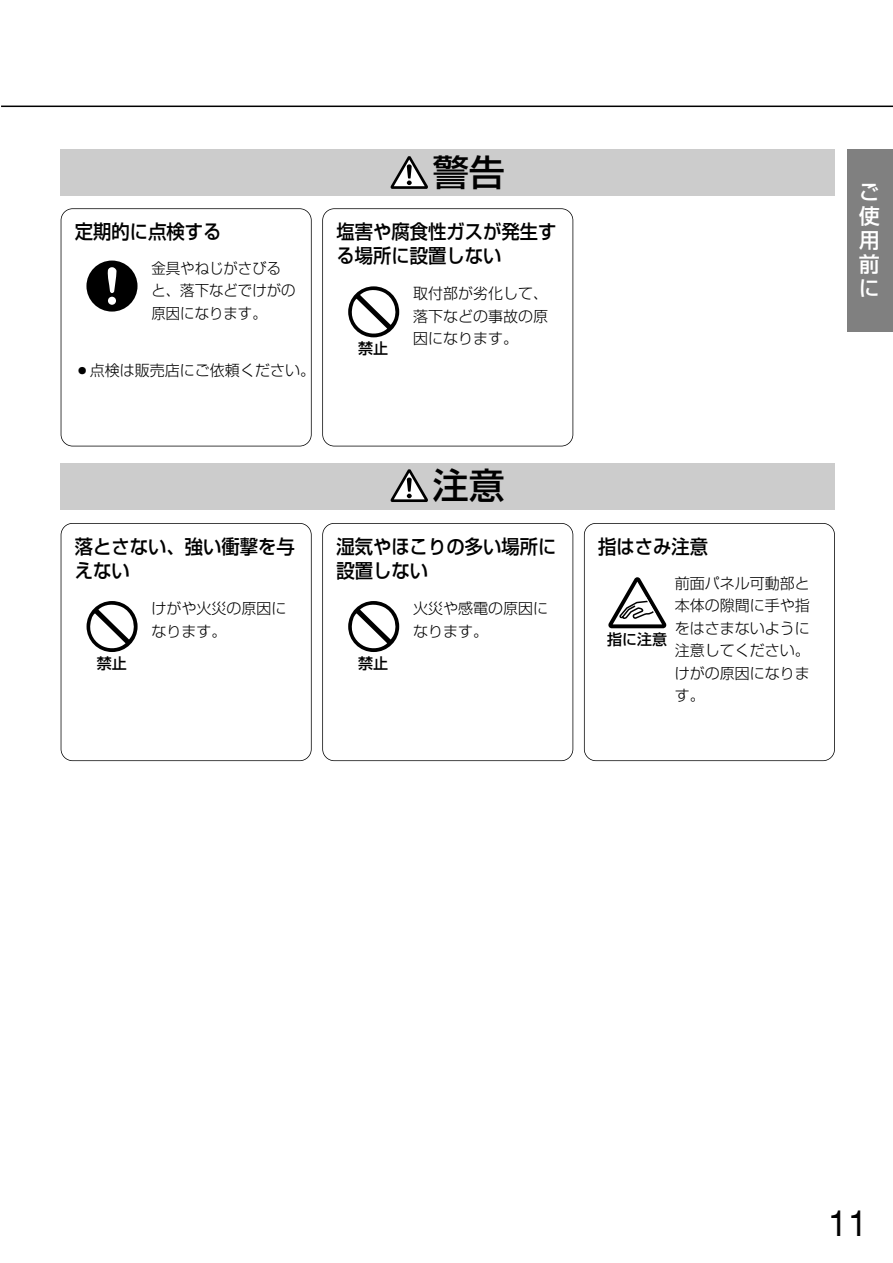
<style>
.page{position:relative;width:893px;height:1263px;background:#fff}
.page>*{position:absolute;margin:0;border:0;box-sizing:border-box;transform-origin:0 0}
.t1{font:500 36px "Shin Go";color:#000}
.t2{font:36px "Helvetica";color:#000}
.t3{font:500 21px/24px "Shin Go";color:#fff;text-align:justify}
.t4{font:500 19.5px/24px "Shin Go";color:#000;scale:.94 1}
.t5{font:300 15px/22.5px "Shin Go";color:#000}
.t6{font:300 15px/22.5px "Shin Go";color:#000;scale:.96 1}
.t7{font:500 15px "Shin Go";color:#000}
</style>
<div class="page">
<hr style="left:1px;top:106px;width:891px;height:1px;background:#000">
<div style="left:847px;top:149px;width:45px;height:183px;background:#808080"></div>
<div style="left:61px;top:149px;width:773px;height:47px;background:#ccc"></div>
<svg style="left:390px;top:156px;width:38px;height:33px"></svg>
<div style="left:61px;top:463px;width:773px;height:47px;background:#ccc"></div>
<svg style="left:390px;top:469px;width:38px;height:33px"></svg>
<div style="left:61px;top:523px;width:250px;height:238px;border:2px solid #000;border-radius:12px"></div>
<svg style="left:87px;top:601px;width:51px;height:51px"></svg>
<svg style="left:89px;top:604px;width:46px;height:46px"></svg>
<div style="left:322px;top:523px;width:251px;height:238px;border:2px solid #000;border-radius:12px"></div>
<svg style="left:348px;top:601px;width:51px;height:51px"></svg>
<svg style="left:351px;top:604px;width:45px;height:46px"></svg>
<div style="left:584px;top:523px;width:250px;height:238px;border:2px solid #000;border-radius:12px"></div>
<svg style="left:608px;top:577px;width:58px;height:51px"></svg>
<div style="left:322px;top:208px;width:251px;height:238px;border:2px solid #000;border-radius:12px"></div>
<svg style="left:348px;top:286px;width:51px;height:51px"></svg>
<svg style="left:351px;top:289px;width:45px;height:46px"></svg>
<div style="left:61px;top:208px;width:250px;height:238px;border:2px solid #000;border-radius:12px"></div>
<div style="left:86px;top:261px;width:51px;height:51px;background:#000;border-radius:50%"></div>
<div style="left:108px;top:297px;width:8px;height:8px;background:#fff;border-radius:50%"></div>
<svg style="left:107px;top:267px;width:10px;height:26px"></svg>
<h3 class="t4" style="left:75px;top:222px;width:158px">定期的に点検する</h3>
<p class="t6" style="left:151px;top:259px;width:151px">金具やねじがさびると、落下などでけがの原因になります。</p>
<h1 class="t1" style="left:433px;top:159px;width:73px">警告</h1>
<h3 class="t4" style="left:336px;top:222px;width:235px">塩害や腐食性ガスが発生する場所に設置しない</h3>
<p class="t7" style="left:358px;top:343px;width:31px">禁止</p>
<p class="t5" style="left:413px;top:285px;width:136px;text-align:justify">取付部が劣化して、落下などの事故の原因になります。</p>
<h2 class="t3" style="left:859px;top:182px;width:22px">ご使用前に</h2>
<p class="t5" style="left:75px;top:361px;width:241px">○点検は販売店にご依頼ください。</p>
<h1 class="t1" style="left:433px;top:472px;width:73px">注意</h1>
<h3 class="t4" style="left:75px;top:537px;width:236px">落とさない、強い衝撃を与えない</h3>
<h3 class="t4" style="left:336px;top:537px;width:235px">湿気やほこりの多い場所に設置しない</h3>
<p class="t5" style="left:151px;top:599px;width:136px">けがや火災の原因になります。</p>
<p class="t5" style="left:413px;top:599px;width:136px">火災や感電の原因になります。</p>
<p class="t7" style="left:97px;top:658px;width:31px">禁止</p>
<p class="t7" style="left:358px;top:658px;width:31px">禁止</p>
<h3 class="t4" style="left:598px;top:537px;width:119px">指はさみ注意</h3>
<p class="t7" style="left:607px;top:634px;width:61px">指に注意</p>
<p class="t5" style="left:674px;top:574px;width:136px;text-align:justify">前面パネル可動部と本体の隙間に手や指をはさまないように注意してください。けがの原因になります。</p>
<h1 class="t2" style="left:827px;top:1211px;width:42px">11</h1>
</div>
